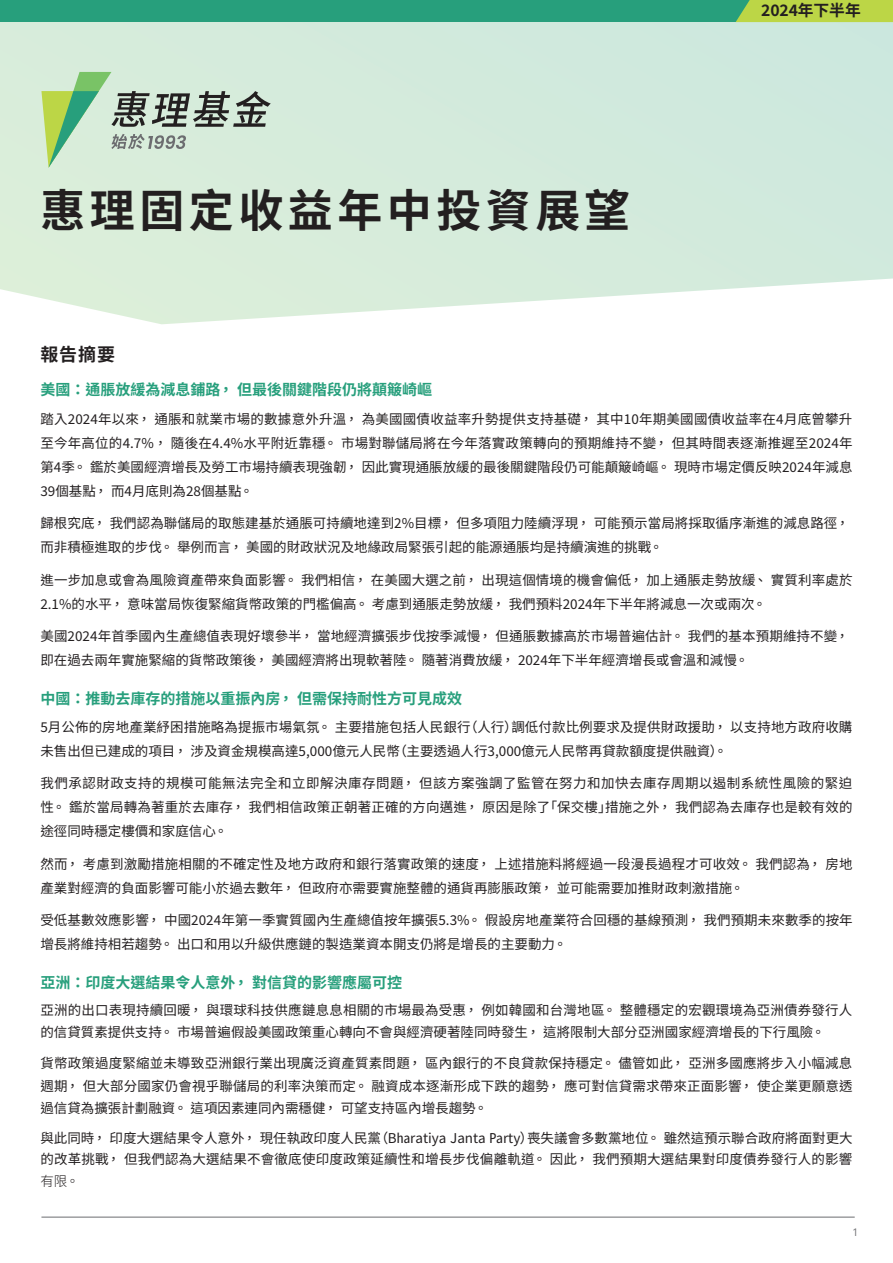
<style>
.page{position:relative;width:893px;height:1263px;background:#fff}
.page>*{position:absolute;margin:0;border:0;box-sizing:border-box;transform-origin:0 0}
._01_Heading_1_Table{font:700 45px "Noto Sans HK";letter-spacing:.1em;color:#231f20}
._01_Heading_1_Table-2{font:700 18px "Noto Sans HK";color:#231f20}
._01_Heading_1_Table-3{font:700 15.75px "Noto Sans HK";letter-spacing:-.005em;color:#231f20}
.Paragraph_Heading{font:700 15px "Noto Sans HK";color:#279f7c}
.Paragraph_-_TC{font:13.5px/24px "Noto Sans HK";color:#231f20}
.Paragraph_-_TC-2{font:300 13.5px "Noto Sans HK";color:#231f20}
.t1{font:10.5px "Open Sans";color:#6c6d70}
</style>
<div class="page">
<svg style="left:0;top:21px;width:893px;height:303px"></svg>
<div style="left:0;top:0;width:893px;height:21px;background:#279f7c"></div>
<svg style="left:41px;top:72px;width:230px;height:96px"></svg>
<div style="left:736px;top:0;width:157px;height:22px;background:#bcd646"></div>
<hr style="left:41px;top:1217px;width:814px;height:1px;background:#6c6d70">
<p class="_01_Heading_1_Table" style="left:40px;top:185px;width:591px">惠理固定收益年中投資展望</p>
<p class="_01_Heading_1_Table-3" style="left:761px;top:2px;width:101px">2024年下半年</p>
<p class="_01_Heading_1_Table-2" style="left:40px;top:344px;width:76px">報告摘要</p>
<p class="Paragraph_Heading" style="left:40px;top:381px;width:393px">美國：通脹放緩為減息鋪路，但最後關鍵階段仍將顛簸崎嶇</p>
<p class="Paragraph_-_TC" style="left:40px;top:407px;width:814px;text-align:justify">踏入2024年以來，通脹和就業市場的數據意外升溫，為美國國債收益率升勢提供支持基礎，其中10年期美國國債收益率在4月底曾攀升至今年高位的4.7%，隨後在4.4%水平附近靠穩。市場對聯儲局將在今年落實政策轉向的預期維持不變，但其時間表逐漸推遲至2024年第4季。鑑於美國經濟增長及勞工市場持續表現強韌，因此實現通脹放緩的最後關鍵階段仍可能顛簸崎嶇。現時市場定價反映2024年減息39個基點，而4月底則為28個基點。</p>
<p class="Paragraph_-_TC" style="left:40px;top:511px;width:810px">歸根究底，我們認為聯儲局的取態建基於通脹可持續地達到2%目標，但多項阻力陸續浮現，可能預示當局將採取循序漸進的減息路徑，而非積極進取的步伐。舉例而言，美國的財政狀況及地緣政局緊張引起的能源通脹均是持續演進的挑戰。</p>
<p class="Paragraph_-_TC" style="left:40px;top:568px;width:814px">進一步加息或會為風險資產帶來負面影響。我們相信，在美國大選之前，出現這個情境的機會偏低，加上通脹走勢放緩、實質利率處於<br>2.1%的水平，意味當局恢復緊縮貨幣政策的門檻偏高。考慮到通脹走勢放緩，我們預料2024年下半年將減息一次或兩次。</p>
<p class="Paragraph_-_TC" style="left:40px;top:624px;width:810px">美國2024年首季國內生產總值表現好壞參半，當地經濟擴張步伐按季減慢，但通脹數據高於市場普遍估計。我們的基本預期維持不變，即在過去兩年實施緊縮的貨幣政策後，美國經濟將出現軟著陸。隨著消費放緩， 2024年下半年經濟增長或會溫和減慢。</p>
<p class="Paragraph_Heading" style="left:40px;top:690px;width:423px">中國：推動去庫存的措施以重振內房，但需保持耐性方可見成效</p>
<p class="Paragraph_-_TC" style="left:40px;top:715px;width:814px">5月公佈的房地產業紓困措施略為提振市場氣氛。主要措施包括人民銀行（人行）調低付款比例要求及提供財政援助，以支持地方政府收購未售出但已建成的項目，涉及資金規模高達5,000億元人民幣（主要透過人行3,000億元人民幣再貸款額度提供融資）。</p>
<p class="Paragraph_-_TC" style="left:40px;top:772px;width:814px;text-align:justify">我們承認財政支持的規模可能無法完全和立即解決庫存問題，但該方案強調了監管在努力和加快去庫存周期以遏制系統性風險的緊迫性。鑑於當局轉為著重於去庫存，我們相信政策正朝著正確的方向邁進，原因是除了「保交樓」措施之外，我們認為去庫存也是較有效的途徑同時穩定樓價和家庭信心。</p>
<p class="Paragraph_-_TC" style="left:40px;top:852px;width:814px">然而，考慮到激勵措施相關的不確定性及地方政府和銀行落實政策的速度，上述措施料將經過一段漫長過程才可收效。我們認為，房地產業對經濟的負面影響可能小於過去數年，但政府亦需要實施整體的通貨再膨脹政策，並可能需要加推財政刺激措施。</p>
<p class="Paragraph_-_TC" style="left:40px;top:909px;width:814px">受低基數效應影響，中國2024年第一季實質國內生產總值按年擴張5.3%。假設房地產業符合回穩的基線預測，我們預期未來數季的按年增長將維持相若趨勢。出口和用以升級供應鏈的製造業資本開支仍將是增長的主要動力。</p>
<p class="Paragraph_Heading" style="left:40px;top:974px;width:363px">亞洲：印度大選結果令人意外，對信貸的影響應屬可控</p>
<p class="Paragraph_-_TC" style="left:40px;top:999px;width:813px;line-height:22.5px">亞洲的出口表現持續回暖，與環球科技供應鏈息息相關的市場最為受惠，例如韓國和台灣地區。整體穩定的宏觀環境為亞洲債券發行人的信貸質素提供支持。市場普遍假設美國政策重心轉向不會與經濟硬著陸同時發生，這將限制大部分亞洲國家經濟增長的下行風險。</p>
<p class="Paragraph_-_TC" style="left:40px;top:1052px;width:814px;line-height:22.5px;text-align:justify">貨幣政策過度緊縮並未導致亞洲銀行業出現廣泛資產質素問題，區內銀行的不良貸款保持穩定。儘管如此，亞洲多國應將步入小幅減息週期，但大部分國家仍會視乎聯儲局的利率決策而定。融資成本逐漸形成下跌的趨勢，應可對信貸需求帶來正面影響，使企業更願意透過信貸為擴張計劃融資。這項因素連同內需穩健，可望支持區內增長趨勢。</p>
<p class="Paragraph_-_TC" style="left:40px;top:1127px;width:814px;line-height:21px">與此同時，印度大選結果令人意外，現任執政印度人民黨（Bharatiya Janta Party）喪失議會多數黨地位。雖然這預示聯合政府將面對更大的改革挑戰，但我們認為大選結果不會徹底使印度政策延續性和增長步伐偏離軌道。因此，我們預期大選結果對印度債券發行人的影響</p>
<p class="Paragraph_-_TC-2" style="left:40px;top:1173px;width:40px">有限。</p>
<p class="t1" style="left:853px;top:1225px;width:8px">1</p>
</div>
